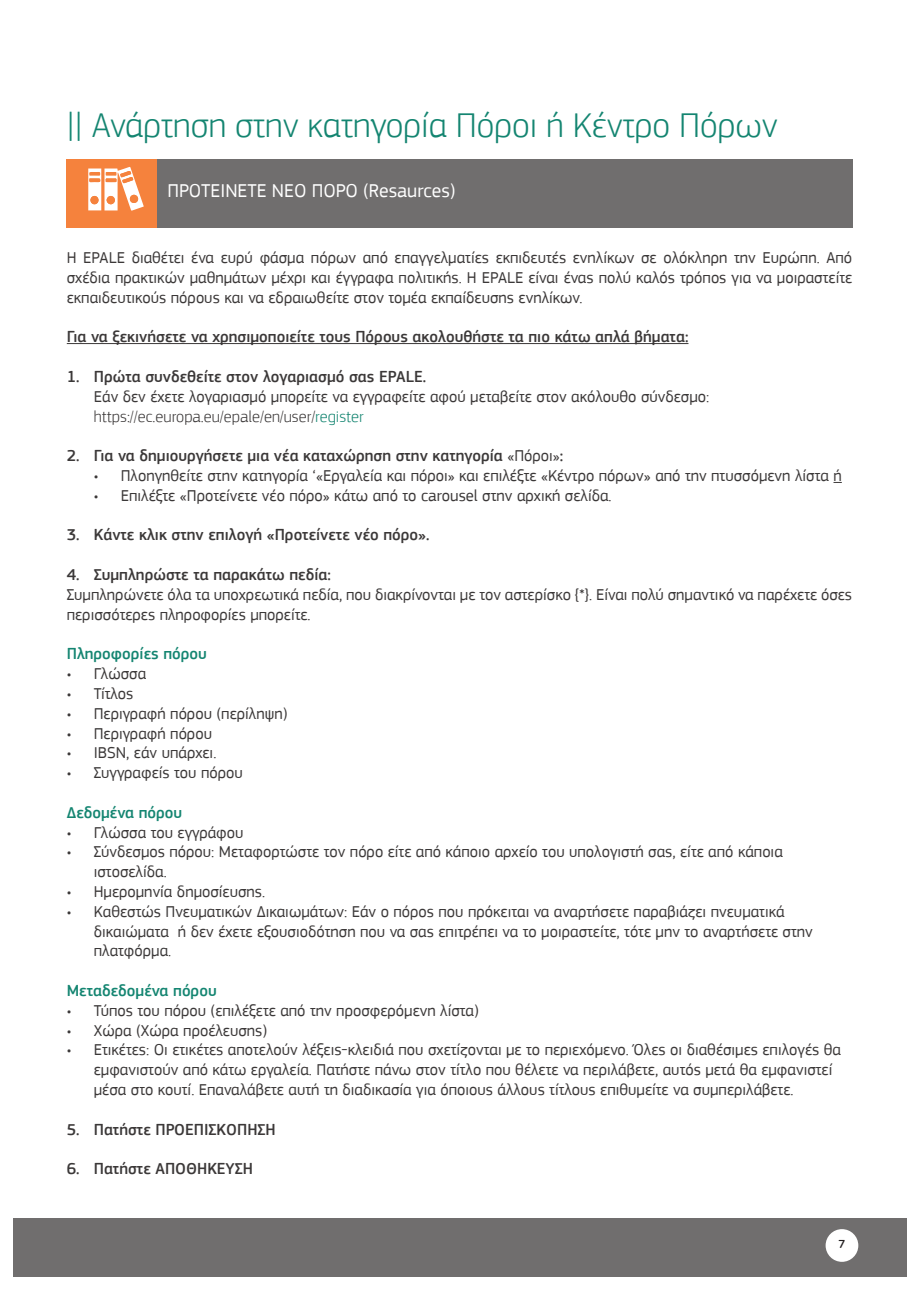
<style>
.page{position:relative;width:919px;height:1289px;background:#fff}
.page>*{position:absolute;margin:0;border:0;box-sizing:border-box;transform-origin:0 0}
.t1{font:300 36px "PF Square Sans Pro";color:#148571}
.t2{font:19.5px "PF Square Sans Pro";color:#fff}
.t3{font:16.5px/19.8px "PF Square Sans Pro";color:#3b3838}
.t4{font:500 16.5px "PF Square Sans Pro";color:#3b3838}
.t5{font:500 16.5px "PF Square Sans Pro";color:#148571}
.t6{font:500 12px "PF Square Sans Pro";color:#231f20}
.s1{font-weight:300}
.s2{font-weight:300;color:#148571}
.s3{font-weight:400}
</style>
<div class="page">
<hr style="left:67px;top:343px;width:621px;height:1px;background:#3b3838">
<div style="left:157px;top:159px;width:695px;height:69px;background:#706e6e"></div>
<div style="left:13px;top:1218px;width:893px;height:58px;background:#706e6e"></div>
<div style="left:825px;top:1229px;width:33px;height:32px;background:#fff;border-radius:50%"></div>
<div style="left:67px;top:159px;width:90px;height:69px;background:#f5823d"></div>
<svg style="left:88px;top:167px;width:56px;height:44px"></svg>
<h1 class="t1" style="left:67px;top:104px;width:712px">|| Ανάρτηση στην κατηγορία Πόροι ή Κέντρο Πόρων</h1>
<p class="t2" style="left:167px;top:180px;width:290px">ΠΡΟΤΕΙΝΕΤΕ ΝΕΟ ΠΟΡΟ (Resaurces)</p>
<p class="t3" style="left:67px;top:248px;width:786px;text-align:justify">Η EPALE διαθέτει ένα ευρύ φάσμα πόρων από επαγγελματίες εκπιδευτές ενηλίκων σε ολόκληρη την Ευρώπη. Από σχέδια πρακτικών μαθημάτων μέχρι και έγγραφα πολιτικής. Η EPALE είναι ένας πολύ καλός τρόπος για να μοιραστείτε εκπαιδευτικούς πόρους και να εδραιωθείτε στον τομέα εκπαίδευσης ενηλίκων.</p>
<p class="t4" style="left:67px;top:327px;width:623px">Για να ξεκινήσετε να χρησιμοποιείτε τους Πόρους ακολουθήστε τα πιο κάτω απλά βήματα:</p>
<p class="t4" style="left:67px;top:367px;width:361px">1. Πρώτα συνδεθείτε στον λογαριασμό σας EPALE.</p>
<p class="t3" style="left:94px;top:386px;width:617px">Εάν δεν έχετε λογαριασμό μπορείτε να εγγραφείτε αφού μεταβείτε στον ακόλουθο σύνδεσμο: <span class="s1">https://ec.europa.eu/epale/en/user/</span><span class="s2">register</span></p>
<p class="t4" style="left:67px;top:446px;width:498px">2. Για να δημιουργήσετε μια νέα καταχώρηση στην κατηγορία <span class="s3">«Πόροι»</span>:</p>
<p class="t3" style="left:94px;top:466px;width:749px">• Πλοηγηθείτε στην κατηγορία ‘«Εργαλεία και πόροι» και επιλέξτε «Κέντρο πόρων» από την πτυσσόμενη λίστα ή</p>
<p class="t3" style="left:94px;top:485px;width:519px">• Επιλέξτε «Προτείνετε νέο πόρο» κάτω από το carousel στην αρχική σελίδα.</p>
<p class="t4" style="left:67px;top:525px;width:364px">3. Κάντε κλικ στην επιλογή «Προτείνετε νέο πόρο».</p>
<p class="t4" style="left:67px;top:565px;width:266px">4. Συμπληρώστε τα παρακάτω πεδία:</p>
<p class="t3" style="left:67px;top:584px;width:786px">Συμπληρώνετε όλα τα υποχρεωτικά πεδία, που διακρίνονται με τον αστερίσκο {*}. Είναι πολύ σημαντικό να παρέχετε όσες περισσότερες πληροφορίες μπορείτε.</p>
<p class="t5" style="left:67px;top:644px;width:142px">Πληροφορίες πόρου</p>
<p class="t3" style="left:67px;top:664px;width:81px">• Γλώσσα</p>
<p class="t3" style="left:67px;top:683px;width:68px">• Τίτλος</p>
<p class="t3" style="left:67px;top:703px;width:222px">• Περιγραφή πόρου (περίληψη)</p>
<p class="t3" style="left:67px;top:723px;width:147px">• Περιγραφή πόρου</p>
<p class="t3" style="left:67px;top:743px;width:151px">• IBSN, εάν υπάρχει.</p>
<p class="t3" style="left:67px;top:763px;width:177px">• Συγγραφείς του πόρου</p>
<p class="t5" style="left:67px;top:802px;width:117px">Δεδομένα πόρου</p>
<p class="t3" style="left:67px;top:822px;width:178px">• Γλώσσα του εγγράφου</p>
<p class="t3" style="left:94px;top:842px;width:690px;text-indent:-27px">• Σύνδεσμος πόρου: Μεταφορτώστε τον πόρο είτε από κάποιο αρχείο του υπολογιστή σας, είτε από κάποια ιστοσελίδα.</p>
<p class="t3" style="left:67px;top:881px;width:200px">• Ημερομηνία δημοσίευσης.</p>
<p class="t3" style="left:94px;top:901px;width:720px;text-indent:-27px">• Καθεστώς Πνευματικών Δικαιωμάτων: Εάν ο πόρος που πρόκειται να αναρτήσετε παραβιάζει πνευματικά δικαιώματα ή δεν έχετε εξουσιοδότηση που να σας επιτρέπει να το μοιραστείτε, τότε μην το αναρτήσετε στην πλατφόρμα.</p>
<p class="t5" style="left:67px;top:980px;width:151px">Μεταδεδομένα πόρου</p>
<p class="t3" style="left:67px;top:1000px;width:413px">• Τύπος του πόρου (επιλέξετε από την προσφερόμενη λίστα)</p>
<p class="t3" style="left:67px;top:1020px;width:202px">• Χώρα (Χώρα προέλευσης)</p>
<p class="t3" style="left:94px;top:1040px;width:748px;text-indent:-27px">• Ετικέτες: Οι ετικέτες αποτελούν λέξεις-κλειδιά που σχετίζονται με το περιεχόμενο. Όλες οι διαθέσιμες επιλογές θα εμφανιστούν από κάτω εργαλεία. Πατήστε πάνω στον τίτλο που θέλετε να περιλάβετε, αυτός μετά θα εμφανιστεί μέσα στο κουτί. Επαναλάβετε αυτή τη διαδικασία για όποιους άλλους τίτλους επιθυμείτε να συμπεριλάβετε.</p>
<p class="t4" style="left:67px;top:1119px;width:210px">5. Πατήστε ΠΡΟΕΠΙΣΚΟΠΗΣΗ</p>
<p class="t4" style="left:67px;top:1159px;width:188px">6. Πατήστε ΑΠΟΘΗΚΕΥΣΗ</p>
<p class="t6" style="left:838px;top:1237px;width:8px">7</p>
</div>
